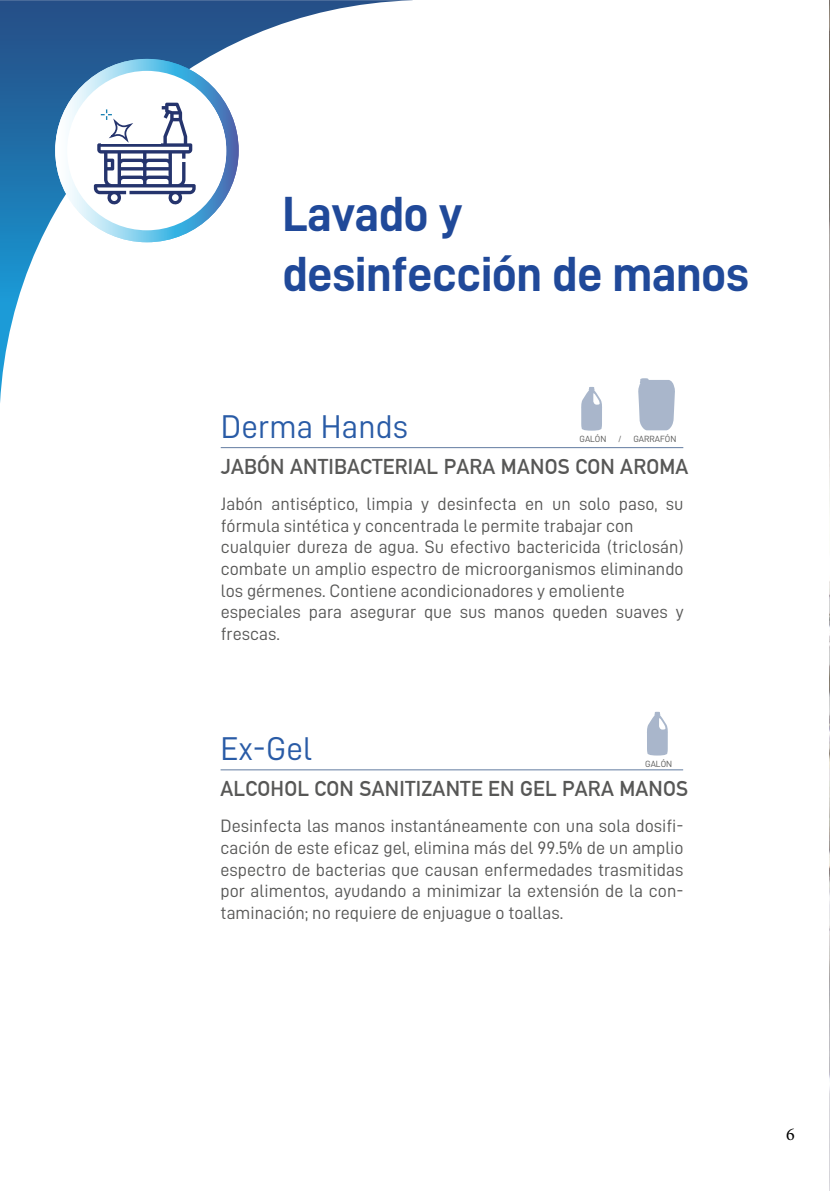
<style>
.page{position:relative;width:830px;height:1191px;background:#fff}
.page>*{position:absolute;margin:0;border:0;box-sizing:border-box;transform-origin:0 0}
.t1{font:49.5px/59.4px "D DIN Bold";letter-spacing:-.015em;color:#204999}
.t2{font:33px "D DIN";letter-spacing:.005em;color:#295ba6}
.t3{font:700 21px "DIN Alternate";letter-spacing:.01em;color:#575756}
.t4{font:18px/21.6px "D DIN";color:#575756}
.t5{font:18px "Minion Pro";color:#000}
.t6{font:9px "D DIN";color:#575756}
</style>
<div class="page">
<svg style="left:0;top:0;width:412px;height:403px"></svg>
<hr style="left:221px;top:447px;width:462px;height:1px;background:#6a82a5">
<svg style="left:581px;top:387px;width:21px;height:44px"></svg>
<svg style="left:638px;top:378px;width:36px;height:52px;background:#b0bccf"></svg>
<hr style="left:220px;top:769px;width:462px;height:1px;background:#6a82a5">
<svg style="left:647px;top:712px;width:20px;height:43px"></svg>
<svg style="left:55px;top:59px;width:183px;height:183px"></svg>
<h1 class="t1" style="left:282px;top:184px;width:468px">Lavado y<br>desinfección de manos</h1>
<h2 class="t2" style="left:221px;top:408px;width:189px">Derma Hands</h2>
<p class="t3" style="left:221px;top:450px;width:469px">JABÓN ANTIBACTERIAL PARA MANOS CON AROMA</p>
<p class="t4" style="left:221px;top:493px;width:464px">Jabón antiséptico, limpia y desinfecta en un solo paso, su fórmula sintética y concentrada le permite trabajar con cualquier dureza de agua. Su efectivo bactericida (triclosán) combate un amplio espectro de microorganismos eliminando los gérmenes. Contiene acondicionadores y emoliente especiales para asegurar que sus manos queden suaves y frescas.</p>
<p class="t6" style="left:579px;top:434px;width:28px">GALÓN</p>
<p class="t6" style="left:618px;top:434px;width:5px">/</p>
<p class="t6" style="left:633px;top:434px;width:44px">GARRAFÓN</p>
<h2 class="t2" style="left:220px;top:731px;width:93px">Ex-Gel</h2>
<p class="t3" style="left:220px;top:773px;width:469px">ALCOHOL CON SANITIZANTE EN GEL PARA MANOS</p>
<p class="t4" style="left:220px;top:815px;width:464px;text-align:justify">Desinfecta las manos instantáneamente con una sola dosifi&shy;cación de este eficaz gel, elimina más del 99.5% de un amplio espectro de bacterias que causan enfermedades trasmitidas por alimentos, ayudando a minimizar la extensión de la con&shy;taminación; no requiere de enjuague o toallas.</p>
<p class="t6" style="left:645px;top:759px;width:28px">GALÓN</p>
<p class="t5" style="left:785px;top:1122px;width:10px">6</p>
</div>
